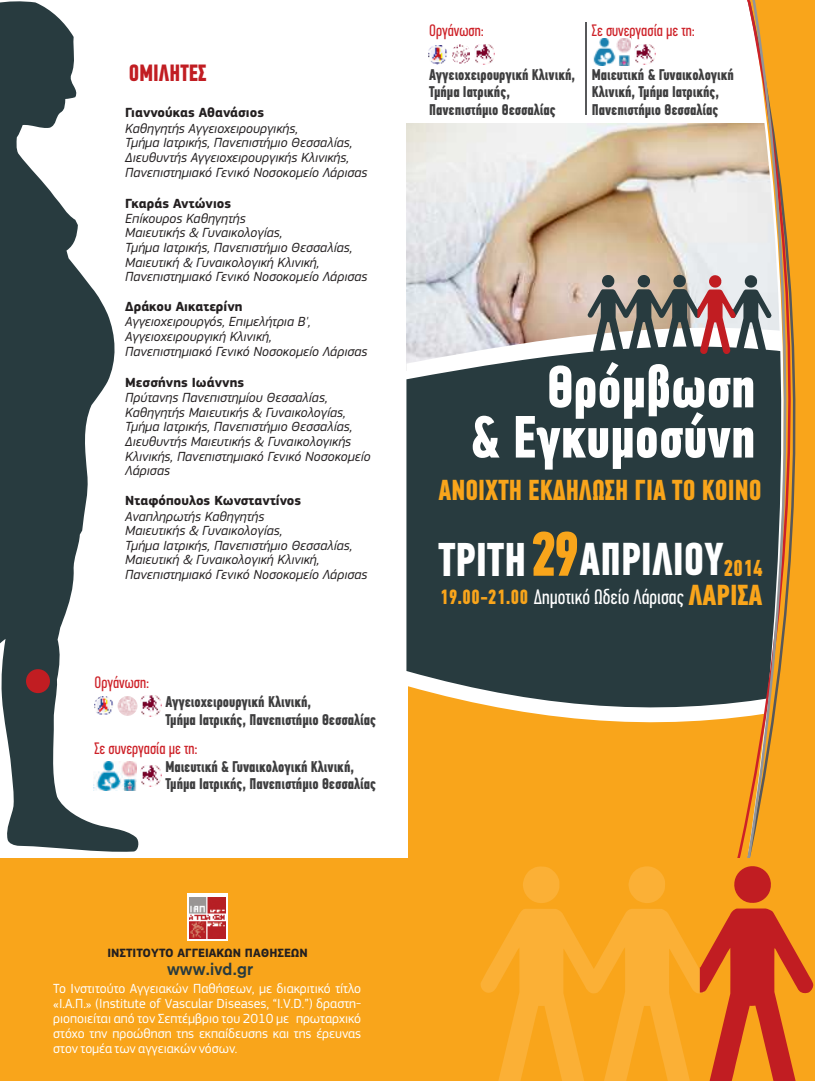
<style>
.page{position:relative;width:815px;height:1081px;background:#fff}
.page>*{position:absolute;margin:0;border:0;box-sizing:border-box;transform-origin:0 0}
.t1{font:700 59.62px/50.1px "PF Din Text Comp Pro";color:#fff;text-align:right}
.t2{font:700 46.25px "PF Din Text Comp Pro";color:#fff}
.t3{font:700 29.12px "PF Din Text Comp Pro";color:#f9a51b;scale:1.08 1}
.t4{font:700 29px "PF Din Text Comp Pro";color:#f9a51b}
.t5{font:700 23.62px "PF Din Text Comp Pro";color:#c11d22}
.t6{font:21px "PF Din Text Comp Pro";color:#fff}
.t7{font:700 17.25px "PF Akzidenz";color:#283b3f}
.t8{font:16.62px "PF Din Text Comp Pro";color:#cd2027}
.t9{font:700 15.62px/17.5px "PF Din Text Comp Pro";color:#3e3e3f}
.t10{font:italic 13.75px/14.6px "PF Square Sans Pro";color:#231f20}
.t11{font:13.75px/14.8px "PF Square Sans Pro";color:#fff;text-align:justify}
.t12{font:700 13.75px "PF Square Sans Pro";color:#231f20}
.t13{font:700 12.5px "PF Square Sans Pro";color:#231f20}
.s1{font-size:47.5px}
.s2{font-size:63px;color:#f9a51b}
.s3{font-size:23.12px;color:#f9a51b}
.s4{font-weight:700;font-size:20.62px;color:#f9a51b}
</style>
<div class="page">
<div style="left:408px;top:719px;width:327px;height:139px;background:#f9a51b"></div>
<svg style="left:0;top:1px;width:139px;height:851px;fill:#283b3f"></svg>
<div style="left:26px;top:669px;width:24px;height:24px;background:#c11d22;border-radius:50%"></div>
<img style="left:406px;top:123px;width:329px;height:194px">
<svg style="left:406px;top:317px;width:181px;height:17px"></svg>
<svg style="left:406px;top:334px;width:329px;height:385px;fill:#283b3f"></svg>
<hr style="left:811px;top:0;width:4px;height:858px;background:#f9a51b">
<hr style="left:807px;top:0;width:4px;height:858px;background:#f9a51b">
<svg style="left:735px;top:0;width:72px;height:858px"></svg>
<svg style="left:746px;top:0;width:52px;height:858px"></svg>
<svg style="left:587px;top:275px;width:185px;height:79px"></svg>
<img style="left:428px;top:45px;width:19px;height:19px;border-radius:50%">
<img style="left:452px;top:44px;width:18px;height:20px;border-radius:50%">
<img style="left:593px;top:39px;width:37px;height:27px">
<hr style="left:586px;top:23px;width:1px;height:92px;background:#57585a">
<div style="left:0;top:858px;width:815px;height:223px;background:#f9a51b"></div>
<svg style="left:628px;top:866px;width:37px;height:37px"></svg>
<svg style="left:523px;top:866px;width:37px;height:37px"></svg>
<svg style="left:480px;top:909px;width:220px;height:172px;fill:#faad30"></svg>
<svg style="left:700px;top:866px;width:114px;height:215px"></svg>
<svg style="left:187px;top:893px;width:40px;height:48px"></svg>
<img style="left:190px;top:897px;width:35px;height:41px">
<img style="left:118px;top:696px;width:20px;height:20px;border-radius:50%">
<svg style="left:94px;top:696px;width:20px;height:20px"></svg>
<img style="left:94px;top:697px;width:19px;height:19px;border-radius:50%">
<img style="left:94px;top:761px;width:43px;height:29px">
<img style="left:474px;top:44px;width:21px;height:20px">
<img style="left:635px;top:44px;width:20px;height:20px">
<img style="left:141px;top:696px;width:20px;height:20px">
<img style="left:141px;top:766px;width:20px;height:20px">
<h3 class="t5" style="left:129px;top:63px;width:79px">ΟΜΙΛΗΤΕΣ</h3>
<p class="t12" style="left:125px;top:107px;width:140px">Γιαννούκας Αθανάσιος</p>
<p class="t10" style="left:125px;top:122px;width:244px">Καθηγητής Αγγειοχειρουργικής,<br>Τμήμα Ιατρικής, Πανεπιστήμιο Θεσσαλίας, Διευθυντής Αγγειοχειρουργικής Κλινικής, Πανεπιστημιακό Γενικό Νοσοκομείο Λάρισας</p>
<p class="t12" style="left:125px;top:197px;width:107px">Γκαράς Αντώνιος</p>
<p class="t10" style="left:125px;top:212px;width:244px">Επίκουρος Καθηγητής<br>Μαιευτικής &amp; Γυναικολογίας,<br>Τμήμα Ιατρικής, Πανεπιστήμιο Θεσσαλίας, Μαιευτική &amp; Γυναικολογική Κλινική, Πανεπιστημιακό Γενικό Νοσοκομείο Λάρισας</p>
<p class="t12" style="left:125px;top:301px;width:119px">Δράκου Αικατερίνη</p>
<p class="t10" style="left:125px;top:316px;width:244px">Αγγειοχειρουργός, Επιμελήτρια Β',<br>Αγγειοχειρουργική Κλινική,<br>Πανεπιστημιακό Γενικό Νοσοκομείο Λάρισας</p>
<p class="t12" style="left:125px;top:376px;width:120px">Μεσσήνης Ιωάννης</p>
<p class="t10" style="left:125px;top:391px;width:247px">Πρύτανης Πανεπιστημίου Θεσσαλίας, Καθηγητής Μαιευτικής &amp; Γυναικολογίας, Τμήμα Ιατρικής, Πανεπιστήμιο Θεσσαλίας, Διευθυντής Μαιευτικής &amp; Γυναικολογικής Κλινικής, Πανεπιστημιακό Γενικό Νοσοκομείο Λάρισας</p>
<p class="t12" style="left:125px;top:495px;width:177px">Νταφόπουλος Κωνσταντίνος</p>
<p class="t10" style="left:125px;top:510px;width:244px">Αναπληρωτής Καθηγητής<br>Μαιευτικής &amp; Γυναικολογίας,<br>Τμήμα Ιατρικής, Πανεπιστήμιο Θεσσαλίας, Μαιευτική &amp; Γυναικολογική Κλινική, Πανεπιστημιακό Γενικό Νοσοκομείο Λάρισας</p>
<p class="t8" style="left:95px;top:675px;width:56px">Οργάνωση:</p>
<p class="t9" style="left:165px;top:695px;width:212px">Αγγειοχειρουργική Κλινική,<br>Τμήμα Ιατρικής, Πανεπιστήμιο Θεσσαλίας</p>
<p class="t8" style="left:95px;top:741px;width:105px">Σε συνεργασία με τη:</p>
<p class="t9" style="left:165px;top:759px;width:212px">Μαιευτική &amp; Γυναικολογική Κλινική,<br>Τμήμα Ιατρικής, Πανεπιστήμιο Θεσσαλίας</p>
<p class="t8" style="left:429px;top:23px;width:56px">Οργάνωση:</p>
<p class="t9" style="left:429px;top:67px;width:147px">Αγγειοχειρουργική Κλινική,<br>Τμήμα Ιατρικής,<br>Πανεπιστήμιο Θεσσαλίας</p>
<p class="t8" style="left:592px;top:23px;width:105px">Σε συνεργασία με τη:</p>
<p class="t9" style="left:592px;top:67px;width:144px">Μαιευτική &amp; Γυναικολογική<br>Κλινική, Τμήμα Ιατρικής,<br>Πανεπιστήμιο Θεσσαλίας</p>
<h1 class="t1" style="left:470px;top:367px;width:287px">Θρόμβωση<br>&amp; Εγκυμοσύνη</h1>
<h3 class="t4" style="left:438px;top:479px;width:325px">ΑΝΟΙΧΤΗ ΕΚΔΗΛΩΣΗ ΓΙΑ ΤΟ ΚΟΙΝΟ</h3>
<h2 class="t2" style="left:438px;top:541px;width:326px"><span class="s1">ΤΡΙΤΗ</span><span class="s2">29</span> ΑΠΡΙΛΙΟΥ<span class="s3">2014</span></h2>
<h3 class="t6" style="left:440px;top:588px;width:245px"><span class="s4">19.00-21.00</span> Δημοτικό Ωδείο Λάρισας</h3>
<h3 class="t3" style="left:688px;top:583px;width:70px">ΛΑΡΙΣΑ</h3>
<p class="t13" style="left:107px;top:948px;width:202px">ΙΝΣΤΙΤΟΥΤΟ ΑΓΓΕΙΑΚΩΝ ΠΑΘΗΣΕΩΝ</p>
<p class="t7" style="left:167px;top:959px;width:88px">www.ivd.gr</p>
<p class="t11" style="left:53px;top:982px;width:310px">Το Ινστιτούτο Αγγειακών Παθήσεων, με διακριτικό τίτλο «Ι.Α.Π.» (Institute of Vascular Diseases, “I.V.D.”) δραστη&shy;ριοποιείται από τον Σεπτέμβριο του 2010 με πρωταρχικό στόχο την προώθηση της εκπαίδευσης και της έρευνας στον τομέα των αγγειακών νόσων.</p>
</div>
